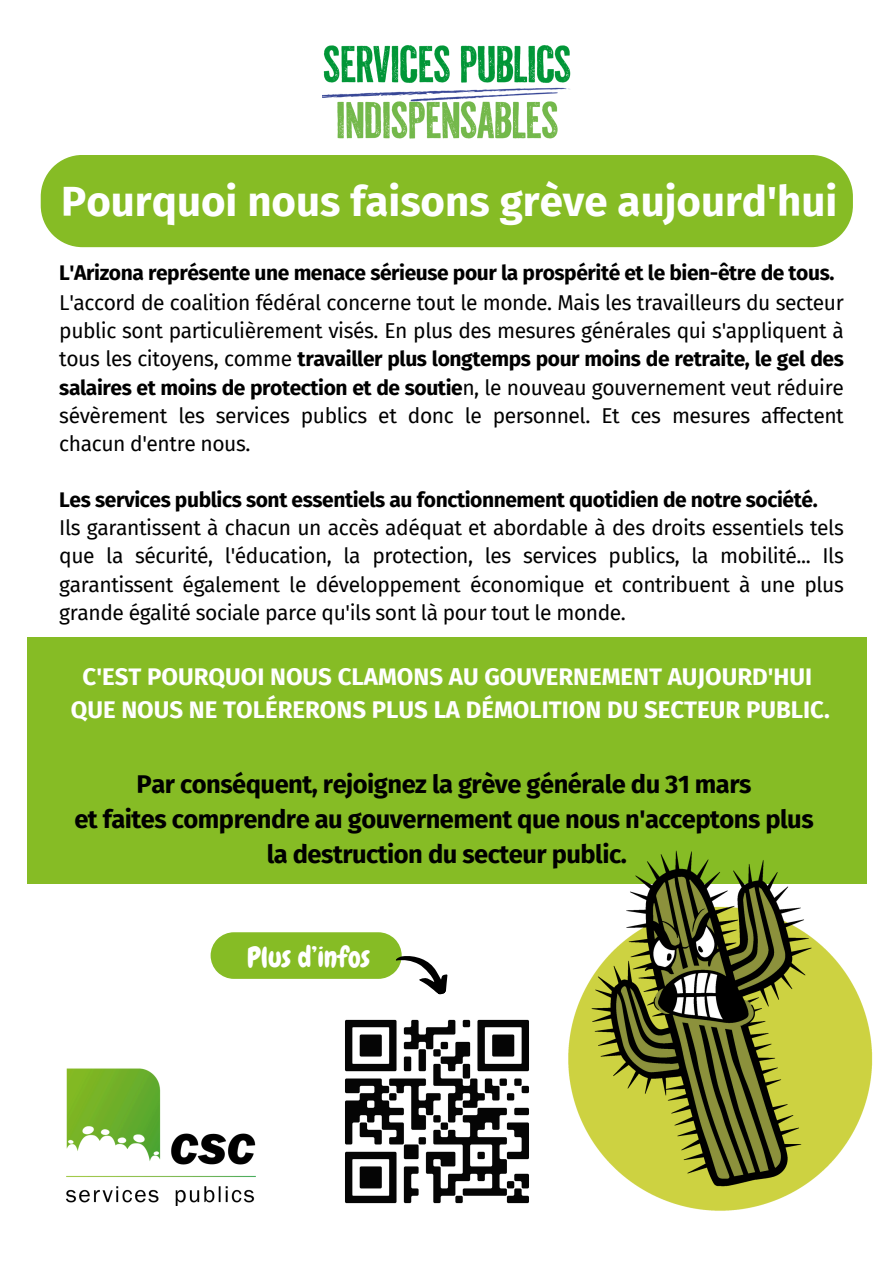
<style>
.page{position:relative;width:894px;height:1264px;background:#fff}
.page>*{position:absolute;margin:0;border:0;box-sizing:border-box;transform-origin:0 0}
.t1{font:700 42px "Fira Sans";color:#fff}
.t2{font:28.5px "Chewy";color:#fff}
.t3{font:700 25.5px/34.8px "Fira Sans";letter-spacing:-.02em;color:#000;text-align:center}
.t4{font:700 24px/32.7px "Fira Sans";color:#fff;text-align:center}
.t5{font:21px/28.2px "Fira Sans";letter-spacing:-.02em;color:#000;text-align:justify}
.t6{font:700 21px "Fira Sans";letter-spacing:-.02em;color:#000}
.s1{font-weight:700}
</style>
<div class="page">
<div style="left:27px;top:637px;width:839px;height:246px;background:#86bc25"></div>
<img style="left:514px;top:828px;width:359px;height:383px">
<svg style="left:210px;top:932px;width:238px;height:63px"></svg>
<div style="left:41px;top:155px;width:811px;height:92px;background:#86bc25"></div>
<img style="left:323px;top:45px;width:247px;height:94px">
<img style="left:66px;top:1068px;width:189px;height:137px">
<img style="left:345px;top:997px;width:206px;height:214px">
<h5 class="t1" style="left:61px;top:176px;width:777px">Pourquoi nous faisons grève aujourd'hui</h5>
<p class="t6" style="left:59px;top:260px;width:776px">L'Arizona représente une menace sérieuse pour la prospérité et le bien-être de tous.</p>
<p class="t5" style="left:59px;top:289px;width:785px">L'accord de coalition fédéral concerne tout le monde. Mais les travailleurs du secteur public sont particulièrement visés. En plus des mesures générales qui s'appliquent à tous les citoyens, comme <span class="s1">travailler plus longtemps pour moins de retraite, le gel des salaires et moins de protection et de soutie</span>n, le nouveau gouvernement veut réduire sévèrement les services publics et donc le personnel. Et ces mesures affectent chacun d'entre nous.</p>
<p class="t6" style="left:59px;top:487px;width:759px">Les services publics sont essentiels au fonctionnement quotidien de notre société.</p>
<h3 class="t5" style="left:59px;top:514px;width:785px">Ils garantissent à chacun un accès adéquat et abordable à des droits essentiels tels que la sécurité, l'éducation, la protection, les services publics, la mobilité... Ils garantissent également le développement économique et contribuent à une plus grande égalité sociale parce qu'ils sont là pour tout le monde.</h3>
<p class="t4" style="left:71px;top:660px;width:760px">C'EST POURQUOI NOUS CLAMONS AU GOUVERNEMENT AUJOURD'HUI<br>QUE NOUS NE TOLÉRERONS PLUS LA DÉMOLITION DU SECTEUR PUBLIC.</p>
<p class="t3" style="left:74px;top:767px;width:740px">Par conséquent, rejoignez la grève générale du 31 mars<br>et faites comprendre au gouvernement que nous n'acceptons plus la destruction du secteur public.</p>
<h1 class="t2" style="left:247px;top:939px;width:125px">Plus d’infos</h1>
</div>
